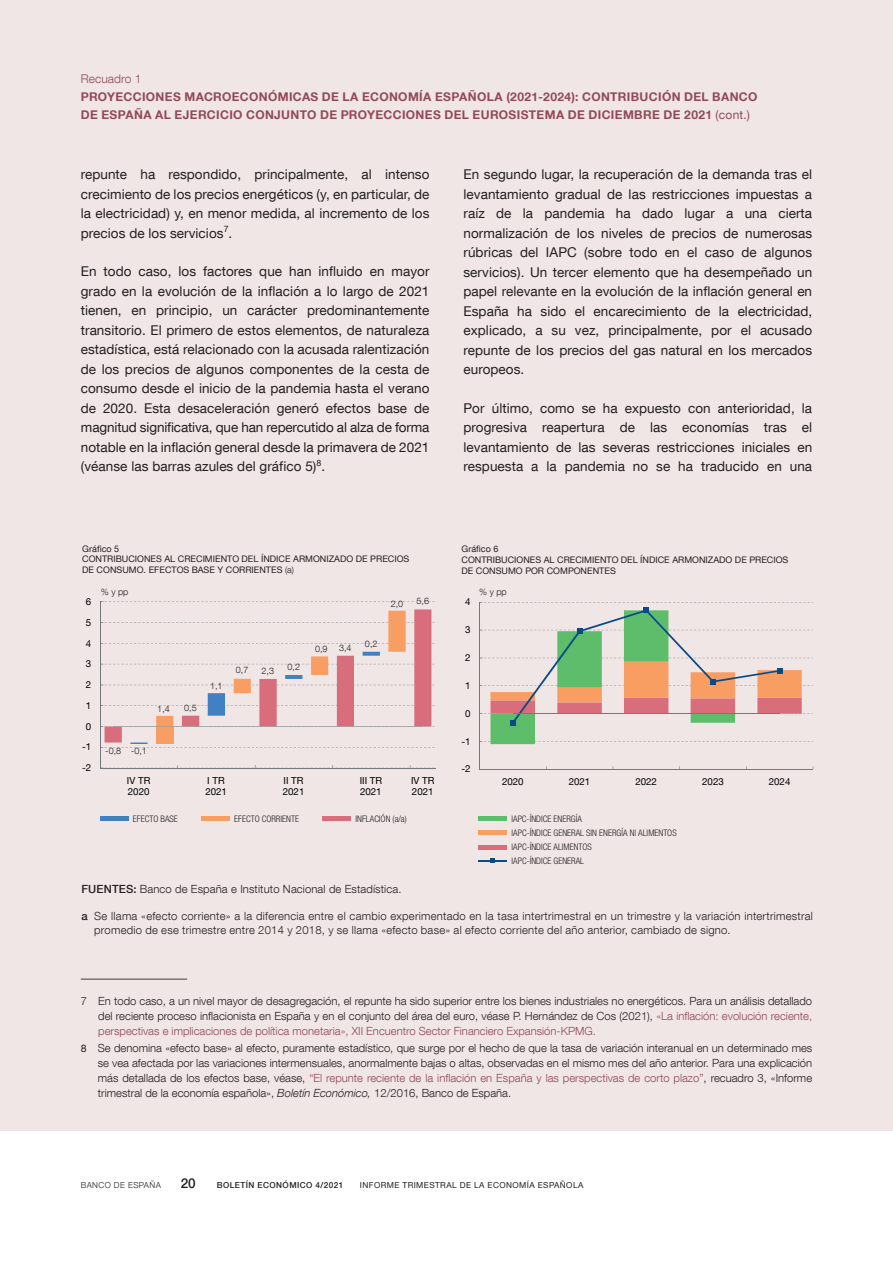
<style>
.page{position:relative;width:893px;height:1263px;background:#fff}
.page>*{position:absolute;margin:0;border:0;box-sizing:border-box;transform-origin:0 0}
.Texto_recuadro{font:13.5px/19.5px "Bd E Neue Helvetica";letter-spacing:.005em;color:#231f20;text-align:justify}
.t1{font:500 13.5px "Bd E Neue Helvetica";color:#231f20}
.t2{font:700 12px/18px "Bd E Neue Helvetica";letter-spacing:.03em;color:#924957}
.t3{font:300 12px "Bd E Neue Helvetica";letter-spacing:.005em;color:#924957}
.Citas_recuadro{font:300 11.25px/15px "Bd E Neue Helvetica";letter-spacing:.02em;color:#231f20;text-align:justify}
.t4{font:9.75px/11.7px "Bd E Neue Helvetica";color:#000002}
.t5{font:9px/10.8px "Bd E Neue Helvetica";color:#231f20}
.t6{font:300 condensed 9px/14.1px "Bd E Neue Helvetica";color:#231f20}
.t7{font:300 9px "Bd E Neue Helvetica";color:#231f20}
.t8{font:8.25px "Bd E Neue Helvetica";letter-spacing:.05em;color:#231f20}
.t9{font:500 8.25px "Bd E Neue Helvetica";letter-spacing:.05em;color:#231f20}
.t10{font:300 8.25px "Bd E Neue Helvetica";letter-spacing:.05em;color:#231f20}
.s1{font-weight:400}
.s2{font-weight:300}
.s3{font-weight:500}
.s4{color:#924957}
.s5{font-weight:400;font-size:10.5px}
.s6{font-style:italic}
</style>
<div class="page">
<div style="left:0;top:0;width:893px;height:1131px;background:#f0e6e6"></div>
<svg style="left:480px;top:602px;width:333px;height:140px"></svg>
<hr style="left:479px;top:602px;width:1px;height:167px;background:#74787a">
<hr style="left:479px;top:769px;width:334px;height:1px;background:#74787a">
<svg style="left:490px;top:607px;width:312px;height:137px"></svg>
<hr style="left:513px;top:713px;width:267px;height:1px;background:#74787a">
<div style="left:478px;top:816px;width:29px;height:5px;background:#5ebd6a"></div>
<div style="left:478px;top:830px;width:29px;height:5px;background:#f89e63"></div>
<hr style="left:478px;top:845px;width:29px;height:4px;background:#d86e7b">
<hr style="left:478px;top:860px;width:29px;height:2px;background:#0a4b85">
<svg style="left:490px;top:858px;width:5px;height:5px"></svg>
<svg style="left:101px;top:601px;width:334px;height:167px"></svg>
<hr style="left:100px;top:602px;width:1px;height:166px;background:#74787a">
<hr style="left:100px;top:768px;width:336px;height:1px;background:#74787a">
<svg style="left:101px;top:609px;width:330px;height:139px"></svg>
<div style="left:100px;top:816px;width:28px;height:5px;background:#4180c2"></div>
<div style="left:201px;top:816px;width:29px;height:5px;background:#f89e63"></div>
<div style="left:322px;top:816px;width:29px;height:5px;background:#d86e7b"></div>
<hr style="left:81px;top:979px;width:106px;height:1px;background:#3e3e3f">
<p class="t3" style="left:81px;top:72px;width:62px">Recuadro 1</p>
<p class="t2" style="left:81px;top:88px;width:678px">PROYECCIONES MACROECONÓMICAS DE LA ECONOMÍA ESPAÑOLA (2021-2024): CONTRIBUCIÓN DEL BANCO<br>DE ESPAÑA AL EJERCICIO CONJUNTO DE PROYECCIONES DEL EUROSISTEMA DE DICIEMBRE DE 2021 <span class="s1">(cont.)</span></p>
<p class="Texto_recuadro" style="left:81px;top:164px;width:350px">repunte ha respondido, principalmente, al intenso crecimiento de los precios energéticos (y, en particular, de la electricidad) y, en menor medida, al incremento de los precios de los servicios<sup>7</sup>.</p>
<p class="Texto_recuadro" style="left:81px;top:262px;width:350px">En todo caso, los factores que han influido en mayor grado en la evolución de la inflación a lo largo de 2021 tienen, en principio, un carácter predominantemente transitorio. El primero de estos elementos, de naturaleza estadística, está relacionado con la acusada ralentización de los precios de algunos componentes de la cesta de consumo desde el inicio de la pandemia hasta el verano de 2020. Esta desaceleración generó efectos base de magnitud significativa, que han repercutido al alza de forma notable en la inflación general desde la primavera de 2021 (véanse las barras azules del gráfico 5)<sup>8</sup>.</p>
<p class="Texto_recuadro" style="left:463px;top:164px;width:350px">En segundo lugar, la recuperación de la demanda tras el levantamiento gradual de las restricciones impuestas a raíz de la pandemia ha dado lugar a una cierta normalización de los niveles de precios de numerosas rúbricas del IAPC (sobre todo en el caso de algunos servicios). Un tercer elemento que ha desempeñado un papel relevante en la evolución de la inflación general en España ha sido el encarecimiento de la electricidad, explicado, a su vez, principalmente, por el acusado repunte de los precios del gas natural en los mercados europeos.</p>
<p class="Texto_recuadro" style="left:463px;top:398px;width:350px">Por último, como se ha expuesto con anterioridad, la progresiva reapertura de las economías tras el levantamiento de las severas restricciones iniciales en respuesta a la pandemia no se ha traducido en una</p>
<p class="t5" style="left:82px;top:543px;width:329px">Gráfico 5<br>CONTRIBUCIONES AL CRECIMIENTO DEL ÍNDICE ARMONIZADO DE PRECIOS<br>DE CONSUMO. EFECTOS BASE Y CORRIENTES <span class="s2">(a)</span></p>
<p class="t4" style="left:86px;top:595px;width:7px">6</p>
<p class="t4" style="left:86px;top:616px;width:7px">5</p>
<p class="t4" style="left:86px;top:637px;width:7px">4</p>
<p class="t4" style="left:86px;top:658px;width:7px">3</p>
<p class="t4" style="left:86px;top:679px;width:7px">2</p>
<p class="t4" style="left:86px;top:699px;width:7px">1</p>
<p class="t4" style="left:86px;top:720px;width:7px">0</p>
<p class="t4" style="left:82px;top:741px;width:11px">-1</p>
<p class="t4" style="left:82px;top:762px;width:11px">-2</p>
<p class="t7" style="left:101px;top:586px;width:29px">% y pp</p>
<p class="t7" style="left:157px;top:703px;width:14px">1,4</p>
<p class="t7" style="left:105px;top:746px;width:17px">-0,8</p>
<p class="t7" style="left:131px;top:745px;width:17px">-0,1</p>
<p class="t7" style="left:184px;top:702px;width:14px">0,5</p>
<p class="t7" style="left:210px;top:680px;width:14px">1,1</p>
<p class="t7" style="left:236px;top:665px;width:14px">0,7</p>
<p class="t7" style="left:262px;top:665px;width:14px">2,3</p>
<p class="t7" style="left:288px;top:662px;width:14px">0,2</p>
<p class="t7" style="left:315px;top:643px;width:14px">0,9</p>
<p class="t7" style="left:339px;top:642px;width:14px">3,4</p>
<p class="t7" style="left:365px;top:638px;width:14px">0,2</p>
<p class="t7" style="left:391px;top:598px;width:14px">2,0</p>
<p class="t7" style="left:416px;top:595px;width:14px">5,6</p>
<p class="t4" style="left:127px;top:774px;width:25px">IV TR<br>2020</p>
<p class="t4" style="left:205px;top:774px;width:23px">I TR<br>2021</p>
<p class="t4" style="left:283px;top:774px;width:23px">II TR<br>2021</p>
<p class="t4" style="left:360px;top:774px;width:24px">III TR<br>2021</p>
<p class="t4" style="left:411px;top:774px;width:25px">IV TR<br>2021</p>
<p class="t6" style="left:133px;top:811px;width:47px">EFECTO BASE</p>
<p class="t6" style="left:234px;top:811px;width:66px">EFECTO CORRIENTE</p>
<p class="t6" style="left:356px;top:811px;width:53px">INFLACIÓN (a/a)</p>
<p class="t5" style="left:461px;top:544px;width:328px">Gráfico 6<br>CONTRIBUCIONES AL CRECIMIENTO DEL ÍNDICE ARMONIZADO DE PRECIOS<br>DE CONSUMO POR COMPONENTES</p>
<p class="t4" style="left:465px;top:596px;width:7px">4</p>
<p class="t4" style="left:465px;top:624px;width:7px">3</p>
<p class="t4" style="left:465px;top:651px;width:7px">2</p>
<p class="t4" style="left:465px;top:679px;width:7px">1</p>
<p class="t4" style="left:465px;top:707px;width:7px">0</p>
<p class="t4" style="left:461px;top:735px;width:11px">-1</p>
<p class="t4" style="left:461px;top:763px;width:11px">-2</p>
<p class="t7" style="left:479px;top:586px;width:29px">% y pp</p>
<p class="t4" style="left:502px;top:775px;width:23px">2020</p>
<p class="t4" style="left:569px;top:775px;width:23px">2021</p>
<p class="t4" style="left:635px;top:775px;width:23px">2022</p>
<p class="t4" style="left:702px;top:775px;width:23px">2023</p>
<p class="t4" style="left:769px;top:775px;width:23px">2024</p>
<p class="t6" style="left:511px;top:811px;width:167px">IAPC-ÍNDICE ENERGÍA<br>IAPC-ÍNDICE GENERAL SIN ENERGÍA NI ALIMENTOS<br>IAPC-ÍNDICE ALIMENTOS<br>IAPC-ÍNDICE GENERAL</p>
<p class="Citas_recuadro" style="left:82px;top:882px;width:321px"><span class="s3">FUENTES:</span> Banco de España e Instituto Nacional de Estadística.</p>
<p class="Citas_recuadro" style="left:94px;top:909px;width:720px;line-height:13.5px;text-indent:-13px"><span class="s3">a</span> Se llama «efecto corriente» a la diferencia entre el cambio experimentado en la tasa intertrimestral en un trimestre y la variación intertrimestral promedio de ese trimestre entre 2014 y 2018, y se llama «efecto base» al efecto corriente del año anterior, cambiado de signo.</p>
<p class="Citas_recuadro" style="left:98px;top:993px;width:715px;text-indent:-18px">7 En todo caso, a un nivel mayor de desagregación, el repunte ha sido superior entre los bienes industriales no energéticos. Para un análisis detallado del reciente proceso inflacionista en España y en el conjunto del área del euro, véase P. Hernández de Cos (2021), <span class="s4">«La inflación: evolución reciente, perspectivas e implicaciones de política monetaria», XII Encuentro Sector Financiero Expansión-KPMG.</span></p>
<p class="Citas_recuadro" style="left:98px;top:1040px;width:716px;text-indent:-17px"><span class="s5">8</span> Se denomina «efecto base» al efecto, puramente estadístico, que surge por el hecho de que la tasa de variación interanual en un determinado mes se vea afectada por las variaciones intermensuales, anormalmente bajas o altas, observadas en el mismo mes del año anterior. Para una explicación más detallada de los efectos base, véase, <span class="s4">“El repunte reciente de la inflación en España y las perspectivas de corto plazo”</span>, recuadro 3, «Informe trimestral de la economía española», <span class="s6">Boletín Económico,</span> 12/2016, Banco de España.</p>
<p class="t10" style="left:81px;top:1180px;width:82px">BANCO DE ESPAÑA</p>
<p class="t1" style="left:181px;top:1175px;width:16px">20</p>
<p class="t9" style="left:217px;top:1180px;width:128px">BOLETÍN ECONÓMICO 4/2021</p>
<p class="t8" style="left:360px;top:1180px;width:225px">INFORME TRIMESTRAL DE LA ECONOMÍA ESPAÑOLA</p>
</div>
